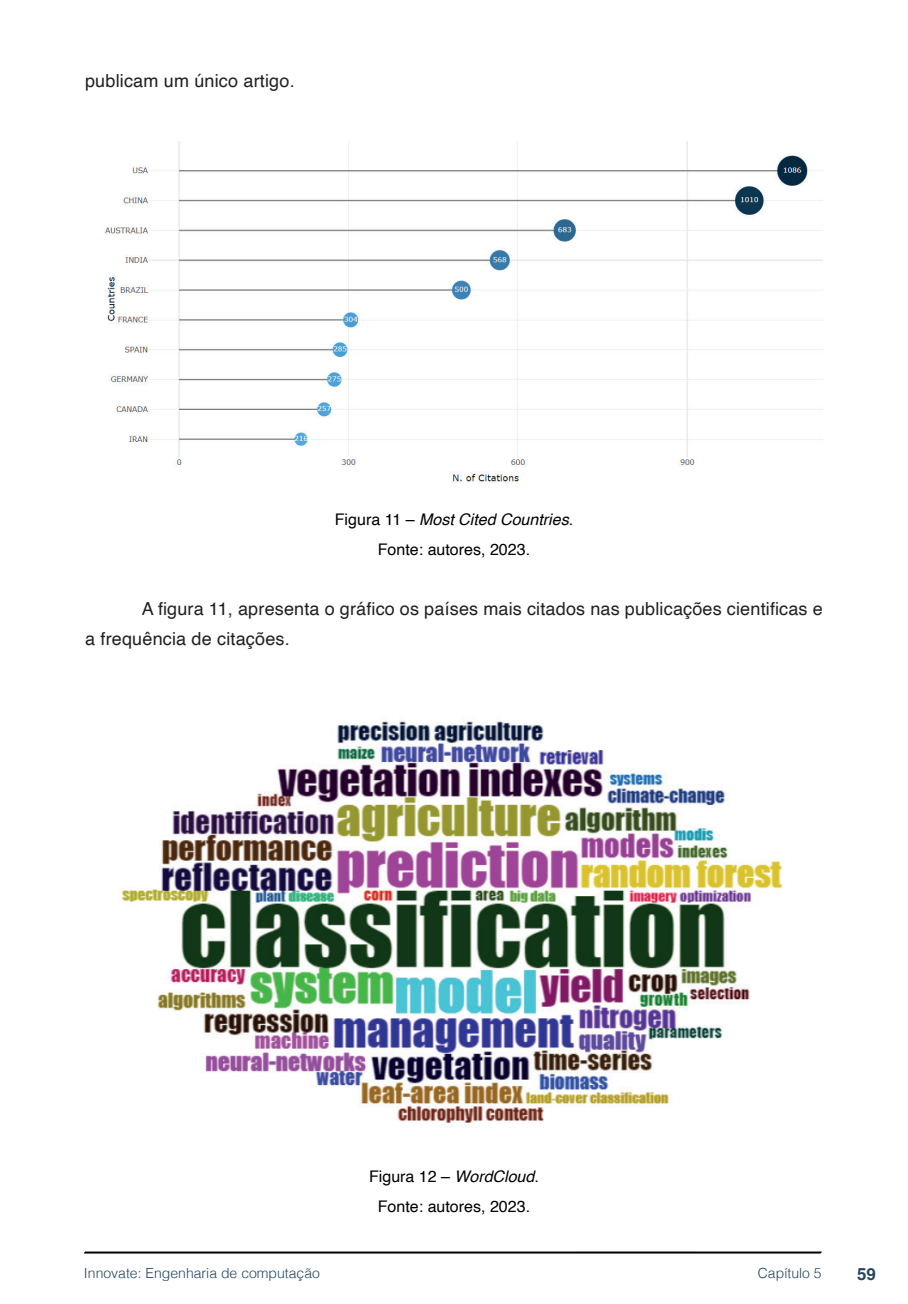
<style>
.page{position:relative;width:908px;height:1304px;background:#fff}
.page>*{position:absolute;margin:0;border:0;box-sizing:border-box;transform-origin:0 0}
.txt{font:18px/30px "Helvetica";letter-spacing:.01em;color:#231f20}
.t1{font:700 16.8px "Helvetica";color:#23445f}
.imagens_graf_tab{font:16px "Helvetica";color:#000}
.imagens_graf_tab-2{font:italic 16px "Helvetica";color:#000}
.t2{font:300 14px "Helvetica";color:#23445f}
.s1{font-style:normal}
.s2{font-style:italic}
</style>
<div class="page">
<svg style="left:84px;top:1251px;width:737px;height:3px;background:#515151"></svg>
<img style="left:105px;top:141px;width:718px;height:342px">
<img style="left:121px;top:721px;width:663px;height:403px">
<p class="txt" style="left:85px;top:66px;width:211px">publicam um único artigo.</p>
<p class="imagens_graf_tab-2" style="left:335px;top:506px;width:240px"><span class="s1">Figura 11 –</span> Most Cited Countries<span class="s1">.</span></p>
<p class="imagens_graf_tab" style="left:377px;top:537px;width:154px">Fonte: autores, 2023.</p>
<p class="txt" style="left:85px;top:594px;width:738px;text-indent:57px">A figura 11, apresenta o gráfico os países mais citados nas publicações cientificas e a frequência de citações.</p>
<p class="imagens_graf_tab" style="left:369px;top:1164px;width:171px">Figura 12 – <span class="s2">WordCloud</span>.</p>
<p class="imagens_graf_tab" style="left:377px;top:1194px;width:154px">Fonte: autores, 2023.</p>
<p class="t2" style="left:84px;top:1261px;width:237px">Innovate: Engenharia de computação</p>
<p class="t2" style="left:757px;top:1261px;width:65px">Capítulo 5</p>
<p class="t1" style="left:856px;top:1264px;width:20px">59</p>
</div>
